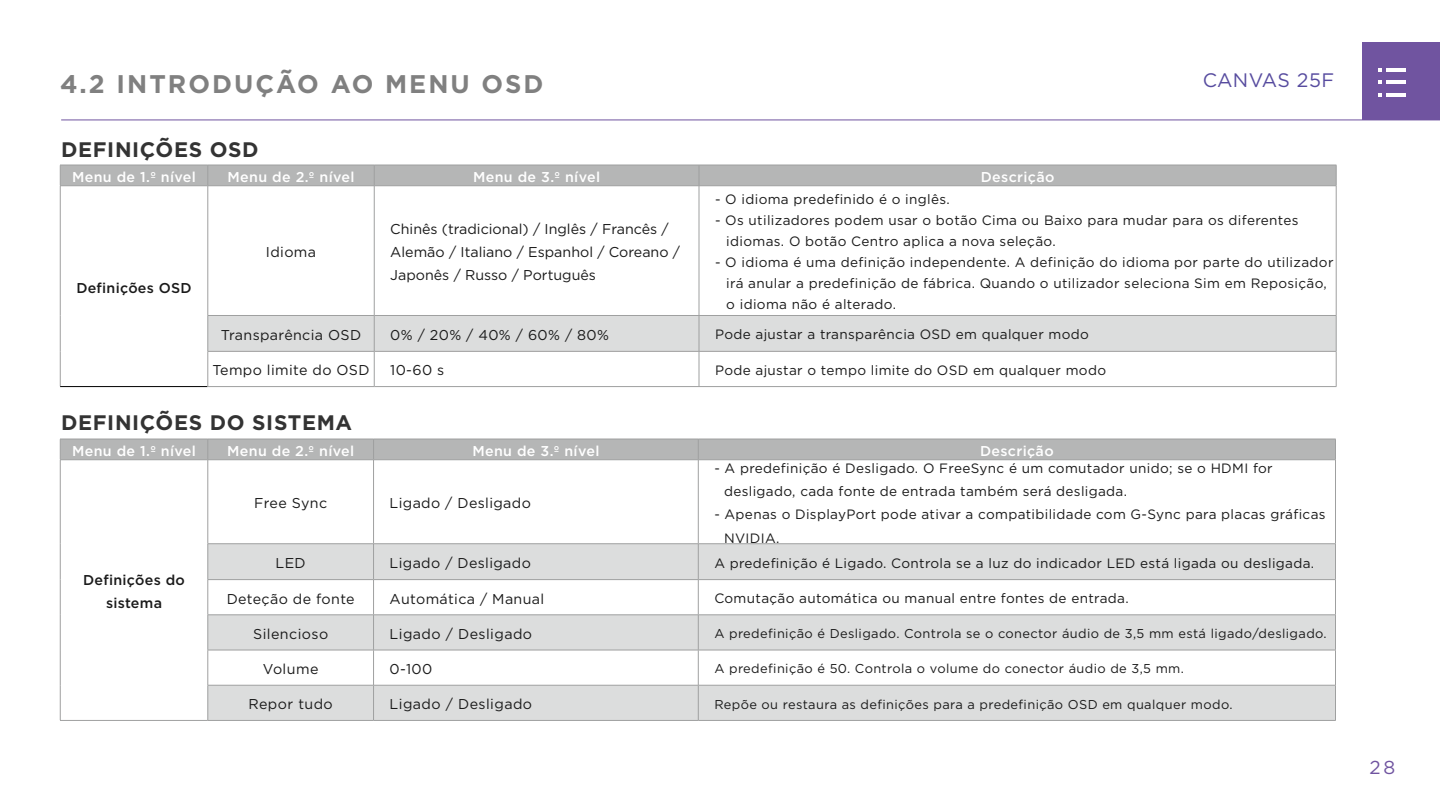
<style>
.page{position:relative;width:1440px;height:810px;background:#fff}
.page>*{position:absolute;margin:0;border:0;box-sizing:border-box;transform-origin:0 0}
.t1{font:700 25.5px "Gotham";letter-spacing:.08em;color:#808080}
.t2{font:700 21px "Gotham";letter-spacing:.03em;color:#333}
.t3{font:19.5px "Gotham";letter-spacing:.025em;color:#2d1f87}
.t4{font:18.75px "Gotham";color:#7054a0}
.t5{font:14.25px "Gotham";letter-spacing:.025em;color:#1a1a1a}
.t6{font:500 14.25px "Gotham";letter-spacing:.025em;color:#fff}
.t7{font:14.25px/23.2px "Gotham";color:#1a1a1a}
.t8{font:500 14.25px/22.5px "Gotham";letter-spacing:.02em;color:#1a1a1a;text-align:center}
.t9{font:13.5px/21px "Gotham";letter-spacing:.025em;color:#1a1a1a}
.t10{font:12.83px "Gotham";letter-spacing:.03em;color:#1a1a1a}
</style>
<div class="page">
<hr style="left:61px;top:120px;width:1379px;height:1px;background:#7054a0">
<div style="left:1363px;top:43px;width:77px;height:77px;background:#7054a0"></div>
<svg style="left:1378px;top:68px;width:4px;height:3px"></svg>
<hr style="left:1386px;top:68px;width:20px;height:3px;background:#fff">
<svg style="left:1378px;top:81px;width:4px;height:3px"></svg>
<hr style="left:1386px;top:81px;width:20px;height:3px;background:#fff">
<svg style="left:1378px;top:93px;width:4px;height:4px"></svg>
<hr style="left:1386px;top:93px;width:20px;height:4px;background:#fff">
<div style="left:209px;top:316px;width:1127px;height:35px;background:#dcdddd"></div>
<hr style="left:60px;top:386px;width:148px;height:1px;background:#000">
<hr style="left:60px;top:186px;width:1px;height:129px;background:#9fa0a0">
<hr style="left:60px;top:315px;width:1px;height:36px;background:#9fa0a0">
<hr style="left:60px;top:351px;width:1px;height:35px;background:#9fa0a0">
<hr style="left:1336px;top:316px;width:1px;height:35px;background:#9fa0a0">
<svg style="left:60px;top:165px;width:1277px;height:21px;background:#b3b4b4"></svg>
<hr style="left:374px;top:186px;width:1px;height:129px;background:#9fa0a0">
<hr style="left:374px;top:316px;width:1px;height:35px;background:#9fa0a0">
<hr style="left:374px;top:352px;width:1px;height:34px;background:#9fa0a0">
<hr style="left:699px;top:315px;width:637px;height:1px;background:#9fa0a0">
<hr style="left:1336px;top:186px;width:1px;height:129px;background:#9fa0a0">
<hr style="left:699px;top:351px;width:637px;height:1px;background:#9fa0a0">
<hr style="left:1336px;top:352px;width:1px;height:34px;background:#9fa0a0">
<hr style="left:699px;top:386px;width:637px;height:1px;background:#9fa0a0">
<hr style="left:208px;top:186px;width:1px;height:129px;background:#9fa0a0">
<hr style="left:699px;top:186px;width:1px;height:129px;background:#9fa0a0">
<hr style="left:208px;top:315px;width:166px;height:1px;background:#9fa0a0">
<hr style="left:208px;top:316px;width:1px;height:35px;background:#9fa0a0">
<hr style="left:374px;top:315px;width:325px;height:1px;background:#9fa0a0">
<hr style="left:699px;top:316px;width:1px;height:35px;background:#9fa0a0">
<hr style="left:208px;top:351px;width:166px;height:1px;background:#9fa0a0">
<hr style="left:208px;top:352px;width:1px;height:34px;background:#9fa0a0">
<hr style="left:374px;top:351px;width:325px;height:1px;background:#9fa0a0">
<hr style="left:699px;top:352px;width:1px;height:34px;background:#9fa0a0">
<hr style="left:208px;top:386px;width:166px;height:1px;background:#9fa0a0">
<hr style="left:374px;top:386px;width:325px;height:1px;background:#9fa0a0">
<svg style="left:209px;top:544px;width:1126px;height:176px;fill:#dcdddd"></svg>
<hr style="left:60px;top:720px;width:148px;height:1px;background:#9fa0a0">
<hr style="left:60px;top:460px;width:1px;height:84px;background:#9fa0a0">
<hr style="left:60px;top:544px;width:1px;height:36px;background:#9fa0a0">
<hr style="left:60px;top:580px;width:1px;height:35px;background:#9fa0a0">
<hr style="left:60px;top:615px;width:1px;height:35px;background:#9fa0a0">
<hr style="left:60px;top:650px;width:1px;height:35px;background:#9fa0a0">
<hr style="left:60px;top:685px;width:1px;height:35px;background:#9fa0a0">
<hr style="left:1335px;top:544px;width:1px;height:35px;background:#9fa0a0">
<hr style="left:1335px;top:686px;width:1px;height:34px;background:#9fa0a0">
<hr style="left:698px;top:720px;width:638px;height:1px;background:#9fa0a0">
<hr style="left:698px;top:686px;width:1px;height:34px;background:#9fa0a0">
<hr style="left:374px;top:720px;width:324px;height:1px;background:#9fa0a0">
<svg style="left:60px;top:439px;width:1276px;height:21px;background:#b3b4b4"></svg>
<hr style="left:373px;top:460px;width:1px;height:83px;background:#9fa0a0">
<hr style="left:373px;top:544px;width:1px;height:35px;background:#9fa0a0">
<hr style="left:373px;top:580px;width:1px;height:35px;background:#9fa0a0">
<hr style="left:373px;top:615px;width:1px;height:35px;background:#9fa0a0">
<hr style="left:373px;top:650px;width:1px;height:35px;background:#9fa0a0">
<hr style="left:208px;top:686px;width:1px;height:34px;background:#9fa0a0">
<hr style="left:373px;top:686px;width:1px;height:34px;background:#9fa0a0">
<hr style="left:208px;top:720px;width:166px;height:1px;background:#9fa0a0">
<hr style="left:698px;top:543px;width:638px;height:1px;background:#9fa0a0">
<hr style="left:1335px;top:460px;width:1px;height:83px;background:#9fa0a0">
<hr style="left:698px;top:579px;width:638px;height:1px;background:#9fa0a0">
<hr style="left:1335px;top:580px;width:1px;height:35px;background:#9fa0a0">
<hr style="left:1335px;top:650px;width:1px;height:35px;background:#9fa0a0">
<hr style="left:698px;top:685px;width:638px;height:1px;background:#9fa0a0">
<hr style="left:698px;top:615px;width:638px;height:1px;background:#9fa0a0">
<hr style="left:1335px;top:615px;width:1px;height:35px;background:#9fa0a0">
<hr style="left:698px;top:650px;width:638px;height:1px;background:#9fa0a0">
<hr style="left:208px;top:460px;width:1px;height:83px;background:#9fa0a0">
<hr style="left:698px;top:460px;width:1px;height:83px;background:#9fa0a0">
<hr style="left:208px;top:543px;width:166px;height:1px;background:#9fa0a0">
<hr style="left:208px;top:544px;width:1px;height:35px;background:#9fa0a0">
<hr style="left:374px;top:543px;width:324px;height:1px;background:#9fa0a0">
<hr style="left:698px;top:544px;width:1px;height:35px;background:#9fa0a0">
<hr style="left:208px;top:615px;width:1px;height:35px;background:#9fa0a0">
<hr style="left:698px;top:615px;width:1px;height:35px;background:#9fa0a0">
<hr style="left:208px;top:579px;width:166px;height:1px;background:#9fa0a0">
<hr style="left:208px;top:580px;width:1px;height:35px;background:#9fa0a0">
<hr style="left:374px;top:579px;width:324px;height:1px;background:#9fa0a0">
<hr style="left:698px;top:580px;width:1px;height:35px;background:#9fa0a0">
<hr style="left:208px;top:615px;width:166px;height:1px;background:#9fa0a0">
<hr style="left:374px;top:615px;width:324px;height:1px;background:#9fa0a0">
<hr style="left:208px;top:650px;width:166px;height:1px;background:#9fa0a0">
<hr style="left:208px;top:650px;width:1px;height:35px;background:#9fa0a0">
<hr style="left:374px;top:650px;width:324px;height:1px;background:#9fa0a0">
<hr style="left:698px;top:650px;width:1px;height:35px;background:#9fa0a0">
<hr style="left:208px;top:685px;width:166px;height:1px;background:#9fa0a0">
<hr style="left:374px;top:685px;width:324px;height:1px;background:#9fa0a0">
<h1 class="t1" style="left:60px;top:67px;width:485px">4.2 INTRODUÇÃO AO MENU OSD</h1>
<h3 class="t3" style="left:1202px;top:68px;width:134px">CANVAS 25F</h3>
<h2 class="t2" style="left:61px;top:136px;width:199px">DEFINIÇÕES OSD</h2>
<p class="t6" style="left:72px;top:167px;width:126px">Menu de 1.º nível</p>
<p class="t6" style="left:227px;top:167px;width:129px">Menu de 2.º nível</p>
<p class="t6" style="left:473px;top:167px;width:129px">Menu de 3.º nível</p>
<p class="t6" style="left:981px;top:167px;width:75px">Descrição</p>
<p class="t8" style="left:76px;top:276px;width:117px">Definições OSD</p>
<p class="t5" style="left:266px;top:243px;width:52px">Idioma</p>
<p class="t7" style="left:390px;top:217px;width:291px">Chinês (tradicional) / Inglês / Francês /<br>Alemão / Italiano / Espanhol / Coreano /<br>Japonês / Russo / Português</p>
<p class="t9" style="left:715px;top:189px;width:236px">- O idioma predefinido é o inglês.</p>
<p class="t9" style="left:726px;top:210px;width:574px;text-indent:-11px">- Os utilizadores podem usar o botão Cima ou Baixo para mudar para os diferentes idiomas. O botão Centro aplica a nova seleção.</p>
<p class="t9" style="left:726px;top:252px;width:609px;text-indent:-11px">- O idioma é uma definição independente. A definição do idioma por parte do utilizador irá anular a predefinição de fábrica. Quando o utilizador seleciona Sim em Reposição, o idioma não é alterado.</p>
<p class="t5" style="left:221px;top:326px;width:142px">Transparência OSD</p>
<p class="t5" style="left:390px;top:326px;width:220px">0% / 20% / 40% / 60% / 80%</p>
<p class="t9" style="left:715px;top:324px;width:375px">Pode ajustar a transparência OSD em qualquer modo</p>
<p class="t5" style="left:212px;top:361px;width:159px">Tempo limite do OSD</p>
<p class="t5" style="left:390px;top:361px;width:56px">10-60 s</p>
<p class="t9" style="left:715px;top:359px;width:393px">Pode ajustar o tempo limite do OSD em qualquer modo</p>
<h2 class="t2" style="left:61px;top:409px;width:292px">DEFINIÇÕES DO SISTEMA</h2>
<p class="t6" style="left:72px;top:441px;width:126px">Menu de 1.º nível</p>
<p class="t6" style="left:227px;top:441px;width:129px">Menu de 2.º nível</p>
<p class="t6" style="left:472px;top:441px;width:129px">Menu de 3.º nível</p>
<p class="t6" style="left:980px;top:441px;width:75px">Descrição</p>
<p class="t8" style="left:83px;top:569px;width:103px">Definições do sistema</p>
<p class="t5" style="left:254px;top:494px;width:75px">Free Sync</p>
<p class="t5" style="left:390px;top:494px;width:143px">Ligado / Desligado</p>
<p class="t9" style="left:724px;top:456px;width:550px;line-height:23.2px;text-indent:-10px">- A predefinição é Desligado. O FreeSync é um comutador unido; se o HDMI for desligado, cada fonte de entrada também será desligada.</p>
<p class="t9" style="left:724px;top:503px;width:603px;line-height:23.2px;text-indent:-10px">- Apenas o DisplayPort pode ativar a compatibilidade com G-Sync para placas gráficas<br>NVIDIA.</p>
<p class="t5" style="left:276px;top:554px;width:32px">LED</p>
<p class="t5" style="left:390px;top:554px;width:143px">Ligado / Desligado</p>
<p class="t9" style="left:714px;top:552px;width:601px">A predefinição é Ligado. Controla se a luz do indicador LED está ligada ou desligada.</p>
<p class="t5" style="left:227px;top:589px;width:129px">Deteção de fonte</p>
<p class="t5" style="left:390px;top:589px;width:156px">Automática / Manual</p>
<p class="t9" style="left:714px;top:588px;width:416px">Comutação automática ou manual entre fontes de entrada.</p>
<p class="t5" style="left:253px;top:625px;width:77px">Silencioso</p>
<p class="t5" style="left:390px;top:625px;width:144px">Ligado / Desligado</p>
<p class="t10" style="left:714px;top:625px;width:614px">A predefinição é Desligado. Controla se o conector áudio de 3,5 mm está ligado/desligado.</p>
<p class="t5" style="left:263px;top:660px;width:57px">Volume</p>
<p class="t5" style="left:390px;top:660px;width:44px">0-100</p>
<p class="t10" style="left:714px;top:661px;width:471px">A predefinição é 50. Controla o volume do conector áudio de 3,5 mm.</p>
<p class="t5" style="left:248px;top:695px;width:86px">Repor tudo</p>
<p class="t5" style="left:390px;top:695px;width:144px">Ligado / Desligado</p>
<p class="t10" style="left:714px;top:696px;width:520px">Repõe ou restaura as definições para a predefinição OSD em qualquer modo.</p>
<h3 class="t4" style="left:1370px;top:755px;width:27px">28</h3>
</div>
